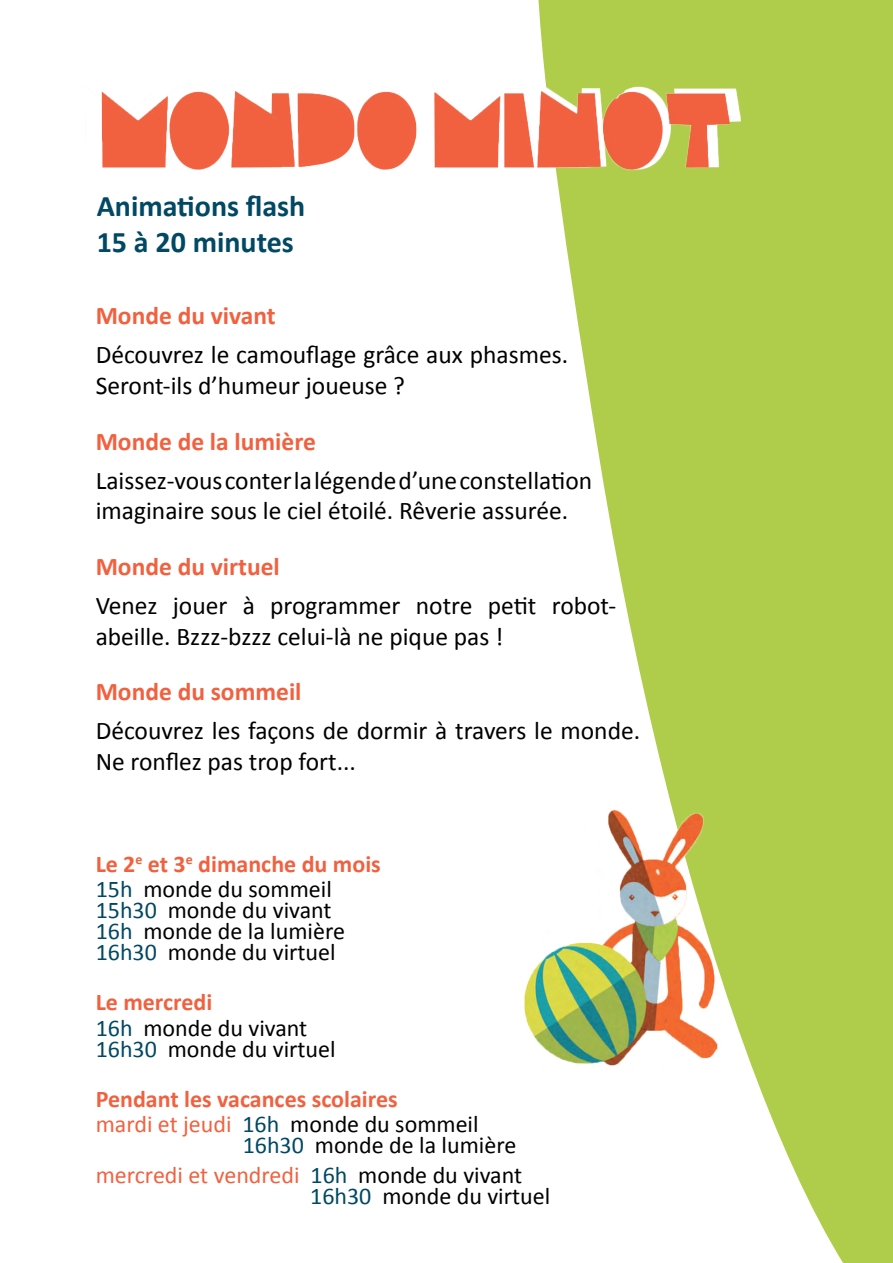
<style>
.page{position:relative;width:893px;height:1263px;background:#fff}
.page>*{position:absolute;margin:0;border:0;box-sizing:border-box;transform-origin:0 0}
.t1{font:700 30px/36px "Calibri";color:#014864}
.t2{font:25.5px/30.6px "Calibri";color:#000}
.t3{font:700 25.5px "Calibri";color:#f1613f}
.t4{font:24px/21px "Calibri";color:#000}
.t5{font:700 24px/25.2px "Calibri";color:#f1613f}
.s1{font-weight:400;color:#014864}
.s2{font-weight:400;color:#000}
.s3{color:#014864}
.s4{font-weight:700;color:#f1613f}
.s5{color:#f1613f}
</style>
<div class="page">
<svg style="left:538px;top:0;width:355px;height:1263px;fill:#afcd4b"></svg>
<img style="left:538px;top:82px;width:207px;height:97px">
<img style="left:101px;top:86px;width:633px;height:94px">
<img style="left:524px;top:809px;width:204px;height:259px">
<p class="t1" style="left:97px;top:188px;width:210px">Animations flash<br>15 à 20 minutes</p>
<p class="t3" style="left:96px;top:299px;width:182px">Monde du vivant</p>
<p class="t2" style="left:96px;top:340px;width:474px">Découvrez le camouflage grâce aux phasmes.<br>Seront-ils d’humeur joueuse ?</p>
<p class="t3" style="left:96px;top:425px;width:222px">Monde de la lumière</p>
<p class="t2" style="left:96px;top:465px;width:498px">Laissez-vous conter la légende d’une constellation imaginaire sous le ciel étoilé. Rêverie assurée.</p>
<p class="t3" style="left:96px;top:550px;width:186px">Monde du virtuel</p>
<p class="t2" style="left:96px;top:590px;width:522px">Venez jouer à programmer notre petit robot&shy;abeille. Bzzz-bzzz celui-là ne pique pas !</p>
<p class="t3" style="left:96px;top:675px;width:207px">Monde du sommeil</p>
<p class="t2" style="left:96px;top:716px;width:546px">Découvrez les façons de dormir à travers le monde.<br>Ne ronflez pas trop fort...</p>
<p class="t5" style="left:96px;top:851px;width:287px">Le 2<sup>e</sup> et 3<sup>e</sup> dimanche du mois<br><span class="s1">15h</span> <span class="s2">monde du sommeil</span></p>
<p class="t4" style="left:96px;top:899px;width:251px"><span class="s3">15h30</span> monde du vivant<br><span class="s3">16h</span> monde de la lumière<br><span class="s3">16h30</span> monde du virtuel</p>
<p class="t4" style="left:96px;top:990px;width:213px;line-height:25.2px"><span class="s4">Le mercredi<br></span><span class="s3">16h</span> monde du vivant</p>
<p class="t5" style="left:96px;top:1023px;width:304px;line-height:50.6px"><span class="s1">16h30</span> <span class="s2">monde du virtuel<br></span>Pendant les vacances scolaires</p>
<p class="t4" style="left:243px;top:1114px;width:275px;text-indent:-147px"><span class="s5">mardi et jeudi</span> <span class="s3">16h</span> monde du sommeil<br><span class="s3">16h30</span> monde de la lumière</p>
<p class="t4" style="left:310px;top:1164px;width:241px;text-indent:-215px"><span class="s5">mercredi et vendredi</span> <span class="s3">16h</span> monde du vivant<br><span class="s3">16h30</span> monde du virtuel</p>
</div>
